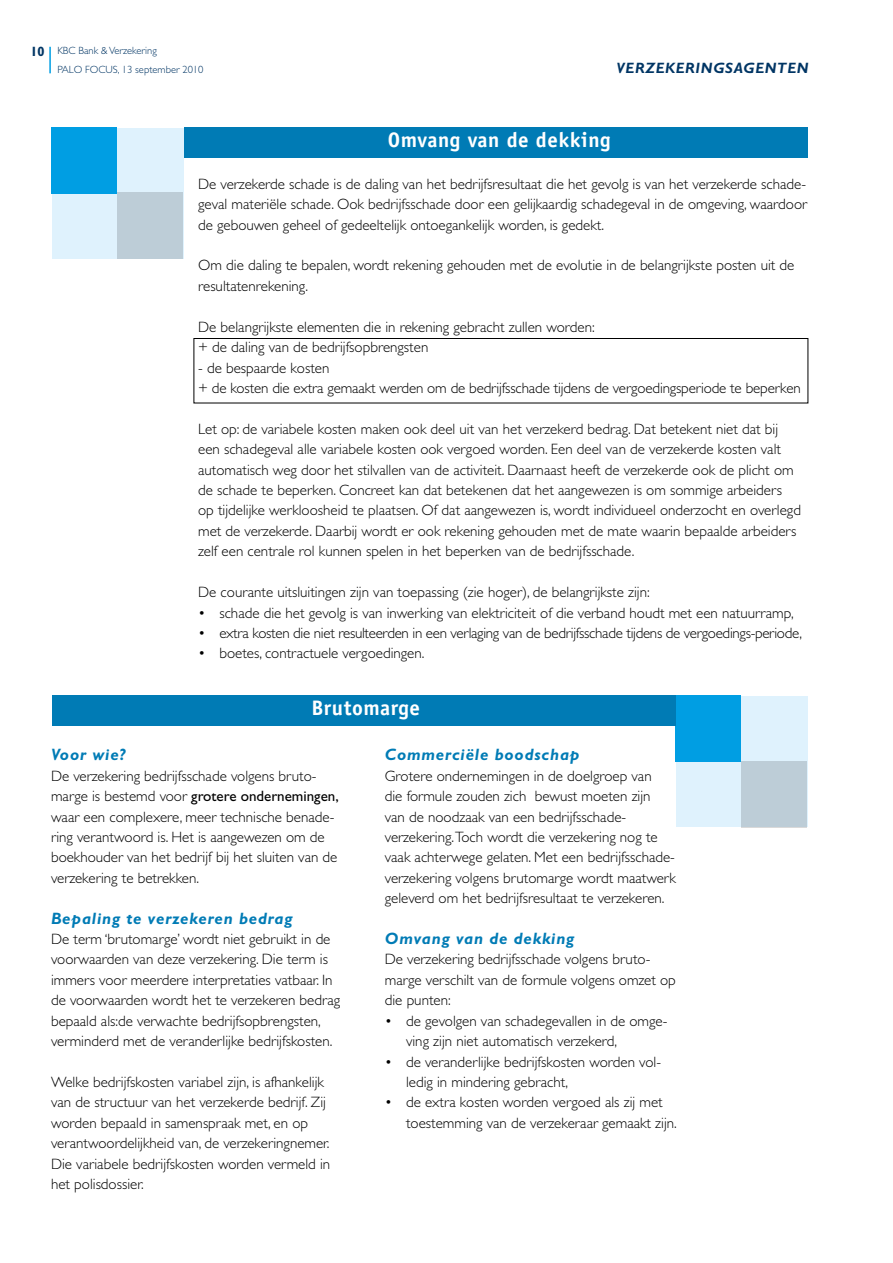
<style>
.page{position:relative;width:893px;height:1263px;background:#fff}
.page>*{position:absolute;margin:0;border:0;box-sizing:border-box;transform-origin:0 0}
.t1{font:700 21px "Officina Sans Std";letter-spacing:.025em;color:#fff}
.t2{font:italic 700 16.5px "Gill Sans Std";letter-spacing:.05em;color:#007bb5}
.t3{font:300 15px/20.4px "Gill Sans Std";color:#000}
.t4{font:300 15px "Gill Sans Std";letter-spacing:-.02em;color:#000}
.t5{font:italic 700 15px "Gill Sans Std";letter-spacing:.05em;color:#003564}
.t6{font:300 10.5px/19.5px "Gill Sans Std";color:#003564}
.s1{font-weight:700;font-stretch:condensed;font-size:13.5px}
.s2{font-weight:400}
</style>
<div class="page">
<hr style="left:49px;top:47px;width:2px;height:26px;background:#009ee3">
<div style="left:52px;top:128px;width:132px;height:131px;background:#dff2fd"></div>
<div style="left:51px;top:127px;width:66px;height:67px;background:#009ee3"></div>
<div style="left:117px;top:193px;width:66px;height:66px;background:#bdcdd7"></div>
<div style="left:185px;top:128px;width:623px;height:30px;background:#007bb5"></div>
<div style="left:194px;top:338px;width:614px;height:65px;border:1px solid #000"></div>
<div style="left:676px;top:696px;width:132px;height:131px;background:#dff2fd"></div>
<div style="left:676px;top:696px;width:65px;height:66px;background:#009ee3"></div>
<div style="left:741px;top:761px;width:66px;height:66px;background:#bdcdd7"></div>
<div style="left:53px;top:695px;width:623px;height:31px;background:#007bb5"></div>
<p class="t6" style="left:57px;top:41px;width:148px;text-indent:-27px"><span class="s1">10</span> KBC Bank &amp; Verzekering<br>PALO FOCUS, 13 september 2010</p>
<p class="t5" style="left:616px;top:60px;width:194px">VERZEKERINGSAGENTEN</p>
<h1 class="t1" style="left:388px;top:127px;width:224px">Omvang van de dekking</h1>
<p class="t3" style="left:198px;top:174px;width:610px;text-align:justify">De verzekerde schade is de daling van het bedrijfsresultaat die het gevolg is van het verzekerde schade&shy;geval materiële schade. Ook bedrijfsschade door een gelijkaardig schadegeval in de omgeving, waardoor de gebouwen geheel of gedeeltelijk ontoegankelijk worden, is gedekt.</p>
<p class="t3" style="left:198px;top:255px;width:598px">Om die daling te bepalen, wordt rekening gehouden met de evolutie in de belangrijkste posten uit de resultatenrekening.</p>
<p class="t3" style="left:198px;top:317px;width:398px">De belangrijkste elementen die in rekening gebracht zullen worden: + de daling van de bedrijfsopbrengsten</p>
<p class="t3" style="left:198px;top:357px;width:604px">- de bespaarde kosten<br>+ de kosten die extra gemaakt werden om de bedrijfsschade tijdens de vergoedingsperiode te beperken</p>
<p class="t3" style="left:198px;top:419px;width:604px">Let op: de variabele kosten maken ook deel uit van het verzekerd bedrag. Dat betekent niet dat bij een schadegeval alle variabele kosten ook vergoed worden. Een deel van de verzekerde kosten valt automatisch weg door het stilvallen van de activiteit. Daarnaast heeft de verzekerde ook de plicht om de schade te beperken. Concreet kan dat betekenen dat het aangewezen is om sommige arbeiders op tijdelijke werkloosheid te plaatsen. Of dat aangewezen is, wordt individueel onderzocht en overlegd met de verzekerde. Daarbij wordt er ook rekening gehouden met de mate waarin bepaalde arbeiders zelf een centrale rol kunnen spelen in het beperken van de bedrijfsschade.</p>
<p class="t3" style="left:198px;top:582px;width:453px">De courante uitsluitingen zijn van toepassing (zie hoger), de belangrijkste zijn:</p>
<p class="t3" style="left:198px;top:602px;width:597px">• schade die het gevolg is van inwerking van elektriciteit of die verband houdt met een natuurramp,</p>
<p class="t4" style="left:198px;top:624px;width:605px">• extra kosten die niet resulteerden in een verlaging van de bedrijfsschade tijdens de vergoedings-periode,</p>
<p class="t3" style="left:198px;top:643px;width:228px">• boetes, contractuele vergoedingen.</p>
<h1 class="t1" style="left:311px;top:695px;width:110px">Brutomarge</h1>
<p class="t2" style="left:51px;top:745px;width:75px">Voor wie?</p>
<p class="t3" style="left:51px;top:766px;width:289px">De verzekering bedrijfsschade volgens bruto&shy;marge is bestemd voor <span class="s2">grotere ondernemingen, </span>waar een complexere, meer technische benade&shy;ring verantwoord is. Het is aangewezen om de boekhouder van het bedrijf bij het sluiten van de verzekering te betrekken.</p>
<p class="t2" style="left:51px;top:908px;width:243px">Bepaling te verzekeren bedrag</p>
<p class="t3" style="left:51px;top:929px;width:291px">De term ‘brutomarge’ wordt niet gebruikt in de voorwaarden van deze verzekering. Die term is immers voor meerdere interpretaties vatbaar. In de voorwaarden wordt het te verzekeren bedrag bepaald als:de verwachte bedrijfsopbrengsten, verminderd met de veranderlijke bedrijfskosten.</p>
<p class="t3" style="left:51px;top:1072px;width:281px">Welke bedrijfskosten variabel zijn, is afhankelijk van de structuur van het verzekerde bedrijf. Zij worden bepaald in samenspraak met, en op verantwoordelijkheid van, de verzekeringnemer.<br>Die variabele bedrijfskosten worden vermeld in het polisdossier.</p>
<p class="t2" style="left:385px;top:745px;width:196px">Commerciële boodschap</p>
<p class="t3" style="left:385px;top:766px;width:293px">Grotere ondernemingen in de doelgroep van<br>die formule zouden zich bewust moeten zijn<br>van de noodzaak van een bedrijfsschade&shy;verzekering.Toch wordt die verzekering nog te vaak achterwege gelaten. Met een bedrijfsschade&shy;verzekering volgens brutomarge wordt maatwerk geleverd om het bedrijfsresultaat te verzekeren.</p>
<p class="t2" style="left:385px;top:929px;width:191px">Omvang van de dekking</p>
<p class="t3" style="left:385px;top:949px;width:293px">De verzekering bedrijfsschade volgens bruto&shy;marge verschilt van de formule volgens omzet op die punten:</p>
<p class="t3" style="left:406px;top:1011px;width:263px;text-indent:-21px">• de gevolgen van schadegevallen in de omge&shy;ving zijn niet automatisch verzekerd,</p>
<p class="t3" style="left:406px;top:1051px;width:257px;text-indent:-21px">• de veranderlijke bedrijfskosten worden vol&shy;ledig in mindering gebracht,</p>
<p class="t3" style="left:406px;top:1092px;width:272px;text-indent:-21px">• de extra kosten worden vergoed als zij met toestemming van de verzekeraar gemaakt zijn.</p>
</div>
